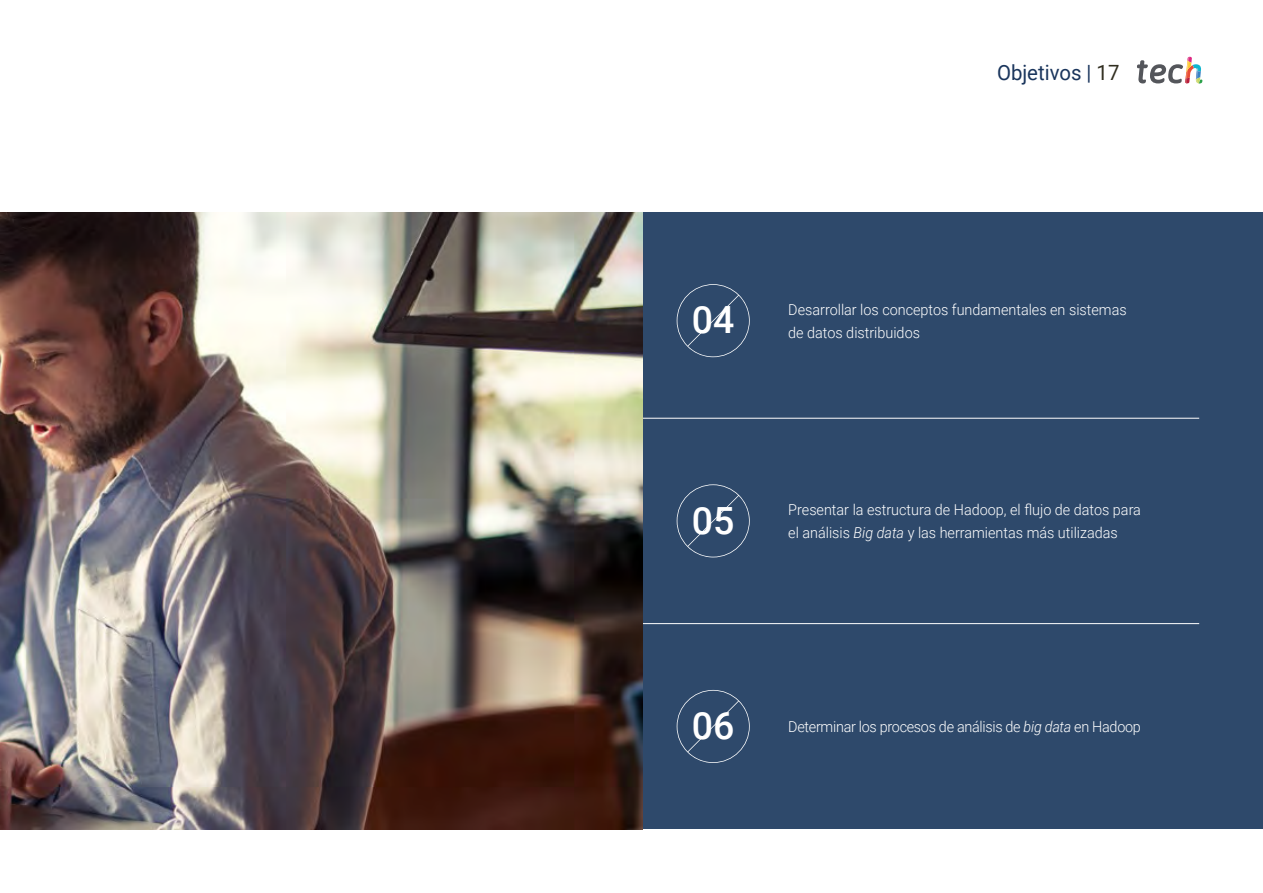
<style>
.page{position:relative;width:1263px;height:893px;background:#fff}
.page>*{position:absolute;margin:0;border:0;box-sizing:border-box;transform-origin:0 0}
.t1{font:500 37.5px "Roboto";color:#fff}
.t2{font:21px "Roboto";color:#1a355c}
.t3{font:300 15px/22.5px "Roboto";color:#fff;scale:.96 1}
.t4{font:300 15px "Roboto";letter-spacing:-.02em;color:#fff;scale:.96 1}
.s1{color:#312e20}
.s2{font-style:italic}
</style>
<div class="page">
<svg style="left:1137px;top:57px;width:65px;height:27px"></svg>
<div style="left:642px;top:213px;width:621px;height:616px;background:#2e496b"></div>
<svg style="left:677px;top:284px;width:73px;height:73px"></svg>
<svg style="left:677px;top:484px;width:73px;height:73px"></svg>
<svg style="left:677px;top:690px;width:73px;height:73px"></svg>
<hr style="left:0;top:418px;width:1199px;height:1px;background:#fff">
<hr style="left:0;top:623px;width:1199px;height:1px;background:#fff">
<img style="left:0;top:213px;width:642px;height:616px">
<h2 class="t2" style="left:997px;top:57px;width:124px">Objetivos | <span class="s1">17</span></h2>
<h1 class="t1" style="left:692px;top:294px;width:44px">04</h1>
<p class="t3" style="left:788px;top:298px;width:354px">Desarrollar los conceptos fundamentales en sistemas de datos distribuidos</p>
<h1 class="t1" style="left:692px;top:494px;width:44px">05</h1>
<p class="t3" style="left:788px;top:498px;width:369px">Presentar la estructura de Hadoop, el flujo de datos para el análisis <span class="s2">Big data</span> y las herramientas más utilizadas</p>
<h1 class="t1" style="left:692px;top:699px;width:44px">06</h1>
<p class="t4" style="left:788px;top:716px;width:369px">Determinar los procesos de análisis de <span class="s2">big data</span> en Hadoop</p>
</div>
